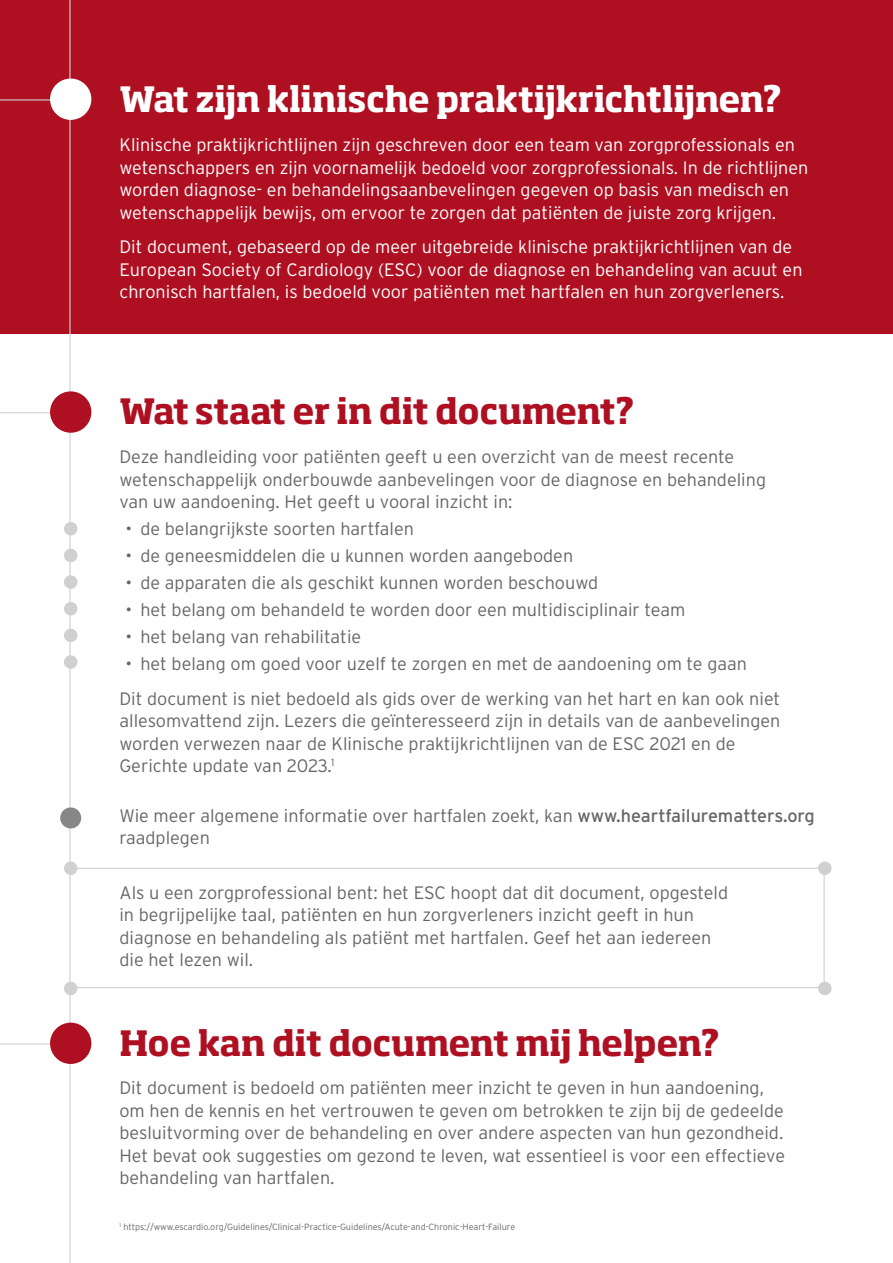
<style>
.page{position:relative;width:893px;height:1263px;background:#fff}
.page>*{position:absolute;margin:0;border:0;box-sizing:border-box;transform-origin:0 0}
.t1{font:700 34.5px "Soho Pro";letter-spacing:-.02em;color:#ae1022}
.t2{font:700 34.5px "Soho Pro";letter-spacing:-.01em;color:#fff}
.t3{font:300 18px/22.5px "Interstate";color:#666}
.t4{font:300 18px/22.5px "Interstate";color:#fff}
.t5{font:300 9px "Interstate";color:#666}
.s1{font-weight:400}
</style>
<div class="page">
<div style="left:0;top:0;width:893px;height:333px;background:#ae1022"></div>
<hr style="left:69px;top:0;width:2px;height:1263px;background:#d0d0d0">
<hr style="left:0;top:99px;width:77px;height:2px;background:#d0d0d0">
<hr style="left:0;top:412px;width:77px;height:1px;background:#d0d0d0">
<hr style="left:0;top:1043px;width:77px;height:1px;background:#d0d0d0">
<svg style="left:69px;top:867px;width:756px;height:122px"></svg>
<div style="left:60px;top:807px;width:21px;height:21px;background:#878787;border-radius:50%"></div>
<div style="left:64px;top:861px;width:13px;height:14px;background:#d0d0d0;border-radius:50%"></div>
<div style="left:64px;top:522px;width:13px;height:13px;background:#d0d0d0;border-radius:50%"></div>
<div style="left:64px;top:549px;width:13px;height:13px;background:#d0d0d0;border-radius:50%"></div>
<div style="left:64px;top:575px;width:13px;height:14px;background:#d0d0d0;border-radius:50%"></div>
<div style="left:64px;top:602px;width:13px;height:13px;background:#d0d0d0;border-radius:50%"></div>
<div style="left:64px;top:629px;width:13px;height:13px;background:#d0d0d0;border-radius:50%"></div>
<div style="left:64px;top:655px;width:13px;height:14px;background:#d0d0d0;border-radius:50%"></div>
<div style="left:818px;top:861px;width:14px;height:14px;background:#d0d0d0;border-radius:50%"></div>
<div style="left:64px;top:982px;width:13px;height:13px;background:#d0d0d0;border-radius:50%"></div>
<div style="left:818px;top:982px;width:14px;height:13px;background:#d0d0d0;border-radius:50%"></div>
<div style="left:50px;top:79px;width:41px;height:41px;background:#fff;border-radius:50%"></div>
<div style="left:50px;top:1023px;width:41px;height:41px;background:#ae1022;border-radius:50%"></div>
<div style="left:50px;top:391px;width:41px;height:42px;background:#ae1022;border-radius:50%"></div>
<h1 class="t2" style="left:119px;top:75px;width:664px">Wat zijn klinische praktijkrichtlijnen?</h1>
<p class="t4" style="left:119px;top:133px;width:690px">Klinische praktijkrichtlijnen zijn geschreven door een team van zorgprofessionals en wetenschappers en zijn voornamelijk bedoeld voor zorgprofessionals. In de richtlijnen worden diagnose- en behandelingsaanbevelingen gegeven op basis van medisch en wetenschappelijk bewijs, om ervoor te zorgen dat patiënten de juiste zorg krijgen.</p>
<p class="t4" style="left:119px;top:235px;width:685px">Dit document, gebaseerd op de meer uitgebreide klinische praktijkrichtlijnen van de<br>European Society of Cardiology (ESC) voor de diagnose en behandeling van acuut en chronisch hartfalen, is bedoeld voor patiënten met hartfalen en hun zorgverleners.</p>
<h1 class="t1" style="left:119px;top:387px;width:517px">Wat staat er in dit document?</h1>
<p class="t3" style="left:119px;top:445px;width:648px">Deze handleiding voor patiënten geeft u een overzicht van de meest recente wetenschappelijk onderbouwde aanbevelingen voor de diagnose en behandeling van uw aandoening. Het geeft u vooral inzicht in:</p>
<p class="t3" style="left:125px;top:517px;width:290px">• de belangrijkste soorten hartfalen</p>
<p class="t3" style="left:125px;top:544px;width:449px">• de geneesmiddelen die u kunnen worden aangeboden</p>
<p class="t3" style="left:125px;top:571px;width:474px">• de apparaten die als geschikt kunnen worden beschouwd</p>
<p class="t3" style="left:125px;top:598px;width:562px">• het belang om behandeld te worden door een multidisciplinair team</p>
<p class="t3" style="left:125px;top:625px;width:237px">• het belang van rehabilitatie</p>
<p class="t3" style="left:119px;top:646px;width:662px;line-height:34.5px;text-indent:6px">• het belang om goed voor uzelf te zorgen en met de aandoening om te gaan<br>Dit document is niet bedoeld als gids over de werking van het hart en kan ook niet</p>
<p class="t3" style="left:119px;top:709px;width:662px">allesomvattend zijn. Lezers die geïnteresseerd zijn in details van de aanbevelingen worden verwezen naar de Klinische praktijkrichtlijnen van de ESC 2021 en de<br>Gerichte update van 2023.<sup>1</sup></p>
<p class="t3" style="left:119px;top:804px;width:697px">Wie meer algemene informatie over hartfalen zoekt, kan <span class="s1">www.heartfailurematters.org </span>raadplegen</p>
<p class="t3" style="left:119px;top:881px;width:610px">Als u een zorgprofessional bent: het ESC hoopt dat dit document, opgesteld in begrijpelijke taal, patiënten en hun zorgverleners inzicht geeft in hun diagnose en behandeling als patiënt met hartfalen. Geef het aan iedereen die het lezen wil.</p>
<h1 class="t1" style="left:119px;top:1018px;width:602px">Hoe kan dit document mij helpen?</h1>
<p class="t3" style="left:119px;top:1076px;width:667px">Dit document is bedoeld om patiënten meer inzicht te geven in hun aandoening, om hen de kennis en het vertrouwen te geven om betrokken te zijn bij de gedeelde besluitvorming over de behandeling en over andere aspecten van hun gezondheid.<br>Het bevat ook suggesties om gezond te leven, wat essentieel is voor een effectieve behandeling van hartfalen.</p>
<p class="t5" style="left:119px;top:1221px;width:397px"><sup>1</sup> https://www.escardio.org/Guidelines/Clinical-Practice-Guidelines/Acute-and-Chronic-Heart-Failure</p>
</div>
